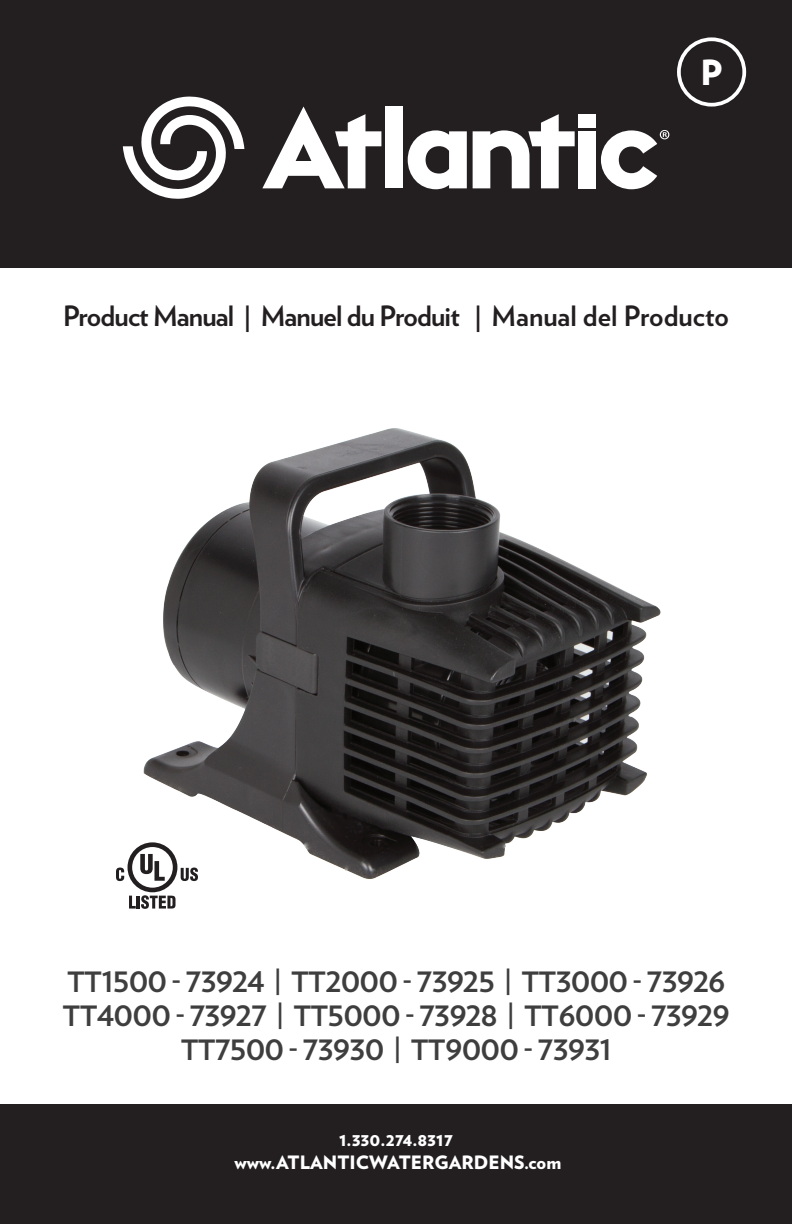
<style>
.page{position:relative;width:792px;height:1224px;background:#fff}
.page>*{position:absolute;margin:0;border:0;box-sizing:border-box;transform-origin:0 0}
.t1{font:900 34.6px "Verlag";color:#fff}
.Paragraph_Style_1{font:700 28px/33.6px "Verlag";letter-spacing:-.03em;color:#3e3e3f;text-align:center}
.Paragraph_Style_1-2{font:700 28px "Verlag";letter-spacing:-.03em;color:#231f20}
.t2{font:900 18.4px/23px "Verlag";color:#fff;text-align:center}
</style>
<div class="page">
<img style="left:143px;top:428px;width:518px;height:451px">
<div style="left:0;top:1105px;width:792px;height:119px;background:#231f20"></div>
<svg style="left:116px;top:842px;width:82px;height:67px"></svg>
<div style="left:0;top:0;width:792px;height:268px;background:#231f20"></div>
<svg style="left:123px;top:96px;width:121px;height:103px"></svg>
<div style="left:578px;top:114px;width:18px;height:14px;background:#fff"></div>
<div style="left:385px;top:106px;width:18px;height:82px;background:#fff"></div>
<svg style="left:408px;top:130px;width:59px;height:59px"></svg>
<div style="left:578px;top:131px;width:18px;height:57px;background:#fff"></div>
<svg style="left:262px;top:106px;width:119px;height:82px"></svg>
<svg style="left:473px;top:114px;width:102px;height:74px"></svg>
<svg style="left:601px;top:130px;width:68px;height:59px"></svg>
<div style="left:677px;top:37px;width:69px;height:70px;border:4px solid #fff;border-radius:50%"></div>
<p class="t1" style="left:701px;top:44px;width:24px">P</p>
<p class="Paragraph_Style_1-2" style="left:63px;top:294px;width:668px">Product Manual | Manuel du Produit | Manual del Producto</p>
<p class="Paragraph_Style_1" style="left:63px;top:964px;width:669px">TT1500 - 73924 | TT2000 - 73925 | TT3000 - 73926<br>TT4000 - 73927 | TT5000 - 73928 | TT6000 - 73929<br>TT7500 - 73930 | TT9000 - 73931</p>
<p class="t2" style="left:235px;top:1127px;width:328px">1.330.274.8317 www.ATLANTICWATERGARDENS.com</p>
</div>
